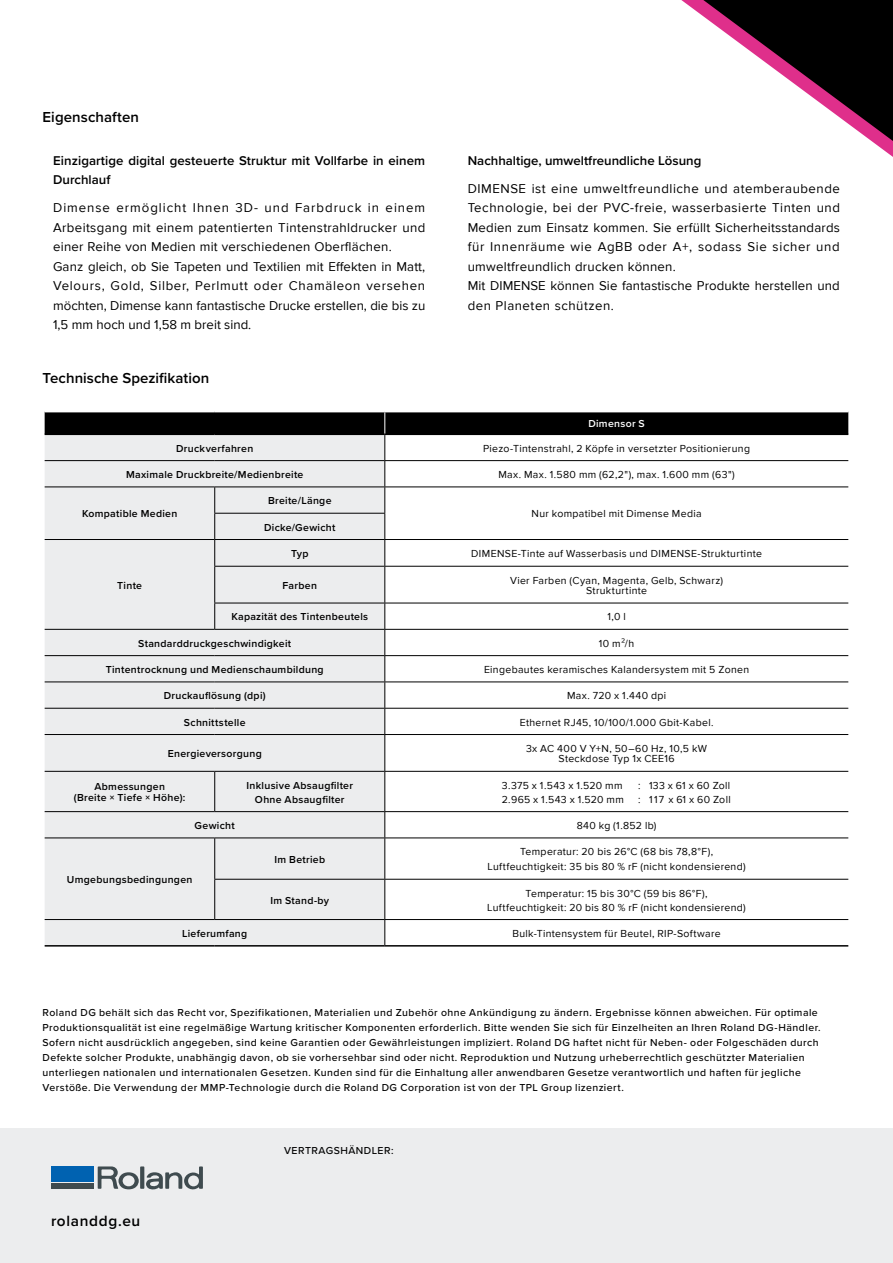
<style>
.page{position:relative;width:893px;height:1263px;background:#fff}
.page>*{position:absolute;margin:0;border:0;box-sizing:border-box;transform-origin:0 0}
.t1{font:600 15.3px "Proxima Nova";letter-spacing:.045em;color:#000}
.t2{font:600 15px "Proxima Nova";letter-spacing:.005em;color:#000}
.t3{font:13.2px/19.5px "Proxima Nova";letter-spacing:.02em;color:#000}
.t4{font:13.2px/19.5px "Proxima Nova";letter-spacing:.04em;color:#000}
.t5{font:600 13.2px/19.5px "Proxima Nova";letter-spacing:.005em;color:#000}
.t6{font:13.2px "Proxima Nova";letter-spacing:.075em;color:#000}
.t7{font:500 10.5px/15px "Proxima Nova";letter-spacing:.045em;color:#000}
.t8{font:10.5px "Proxima Nova";letter-spacing:.03em;color:#000}
.t9{font:600 10.5px/10.5px "Proxima Nova";letter-spacing:.03em;color:#000;text-align:center}
.t10{font:600 10.5px "Proxima Nova";letter-spacing:.03em;color:#fff}
</style>
<div class="page">
<div style="left:0;top:1128px;width:893px;height:135px;background:#ecedee"></div>
<svg style="left:140px;top:1166px;width:4px;height:23px"></svg>
<svg style="left:146px;top:1166px;width:57px;height:24px"></svg>
<svg style="left:98px;top:1166px;width:41px;height:23px"></svg>
<div style="left:51px;top:1183px;width:42px;height:6px;background:#3f4b4f"></div>
<div style="left:51px;top:1166px;width:42px;height:15px;background:#0062b1"></div>
<svg style="left:681px;top:0;width:212px;height:157px"></svg>
<div style="left:45px;top:566px;width:339px;height:379px;background:#ecedee"></div>
<hr style="left:214px;top:566px;width:171px;height:1px;background:#000">
<hr style="left:214px;top:567px;width:1px;height:36px;background:#000">
<hr style="left:385px;top:566px;width:463px;height:1px;background:#000">
<hr style="left:384px;top:567px;width:1px;height:36px;background:#000">
<hr style="left:214px;top:603px;width:171px;height:1px;background:#000">
<svg style="left:214px;top:603px;width:1px;height:26px"></svg>
<hr style="left:385px;top:603px;width:463px;height:1px;background:#000">
<hr style="left:45px;top:629px;width:170px;height:1px;background:#000">
<hr style="left:215px;top:629px;width:170px;height:1px;background:#000">
<hr style="left:385px;top:629px;width:463px;height:1px;background:#000">
<hr style="left:45px;top:655px;width:170px;height:1px;background:#000">
<hr style="left:215px;top:655px;width:170px;height:1px;background:#000">
<hr style="left:385px;top:655px;width:463px;height:1px;background:#000">
<hr style="left:45px;top:681px;width:170px;height:1px;background:#000">
<hr style="left:215px;top:681px;width:170px;height:1px;background:#000">
<hr style="left:385px;top:681px;width:463px;height:1px;background:#000">
<hr style="left:45px;top:708px;width:170px;height:1px;background:#000">
<hr style="left:215px;top:708px;width:170px;height:1px;background:#000">
<hr style="left:385px;top:708px;width:463px;height:1px;background:#000">
<svg style="left:384px;top:603px;width:1px;height:131px"></svg>
<hr style="left:45px;top:734px;width:170px;height:1px;background:#000">
<hr style="left:215px;top:734px;width:170px;height:1px;background:#000">
<hr style="left:385px;top:734px;width:463px;height:1px;background:#000">
<hr style="left:384px;top:735px;width:1px;height:36px;background:#000">
<hr style="left:45px;top:771px;width:170px;height:1px;background:#000">
<hr style="left:215px;top:771px;width:170px;height:1px;background:#000">
<hr style="left:214px;top:772px;width:1px;height:39px;background:#000">
<hr style="left:385px;top:771px;width:463px;height:1px;background:#000">
<hr style="left:384px;top:772px;width:1px;height:39px;background:#000">
<hr style="left:45px;top:811px;width:170px;height:1px;background:#000">
<hr style="left:215px;top:811px;width:170px;height:1px;background:#000">
<hr style="left:385px;top:811px;width:463px;height:1px;background:#000">
<svg style="left:384px;top:812px;width:1px;height:25px"></svg>
<hr style="left:45px;top:837px;width:170px;height:1px;background:#000">
<hr style="left:215px;top:837px;width:170px;height:1px;background:#000">
<hr style="left:214px;top:838px;width:1px;height:41px;background:#000">
<hr style="left:385px;top:837px;width:463px;height:1px;background:#000">
<hr style="left:384px;top:838px;width:1px;height:41px;background:#000">
<hr style="left:214px;top:879px;width:171px;height:1px;background:#000">
<hr style="left:214px;top:879px;width:1px;height:40px;background:#000">
<hr style="left:385px;top:879px;width:463px;height:1px;background:#000">
<hr style="left:384px;top:879px;width:1px;height:40px;background:#000">
<hr style="left:45px;top:919px;width:170px;height:1px;background:#000">
<hr style="left:215px;top:919px;width:170px;height:1px;background:#000">
<hr style="left:385px;top:919px;width:463px;height:1px;background:#000">
<svg style="left:384px;top:920px;width:1px;height:25px"></svg>
<hr style="left:45px;top:945px;width:170px;height:1px;background:#000">
<hr style="left:215px;top:945px;width:170px;height:1px;background:#000">
<hr style="left:385px;top:945px;width:463px;height:1px;background:#000">
<svg style="left:45px;top:412px;width:803px;height:154px"></svg>
<h2 class="t2" style="left:43px;top:106px;width:98px">Eigenschaften</h2>
<p class="t5" style="left:53px;top:150px;width:374px">Einzigartige digital gesteuerte Struktur mit Vollfarbe in einem<br>Durchlauf</p>
<p class="t3" style="left:386px;top:198px;width:41px">einem</p>
<p class="t3" style="left:236px;top:198px;width:24px">3D-</p>
<p class="t3" style="left:53px;top:198px;width:374px">Dimense<br>Arbeitsgang mit einem patentierten Tintenstrahldrucker und einer Reihe von Medien mit verschiedenen Oberflächen.<br>Ganz gleich, ob Sie Tapeten und Textilien mit Effekten in Matt, Velours, Gold, Silber, Perlmutt oder Chamäleon versehen möchten, Dimense kann fantastische Drucke erstellen, die bis zu 1,5 mm hoch und 1,58 m breit sind.</p>
<p class="t6" style="left:117px;top:200px;width:71px">ermöglicht</p>
<p class="t3" style="left:193px;top:198px;width:38px">Ihnen</p>
<p class="t3" style="left:265px;top:198px;width:26px">und</p>
<p class="t6" style="left:295px;top:200px;width:68px">Farbdruck</p>
<p class="t3" style="left:368px;top:198px;width:13px">in</p>
<h2 class="t2" style="left:43px;top:366px;width:168px">Technische Spezifikation</h2>
<p class="t9" style="left:176px;top:443px;width:79px">Druckverfahren</p>
<p class="t9" style="left:126px;top:469px;width:179px">Maximale Druckbreite/Medienbreite</p>
<p class="t9" style="left:82px;top:508px;width:97px">Kompatible Medien</p>
<p class="t9" style="left:268px;top:495px;width:65px">Breite/Länge</p>
<p class="t9" style="left:264px;top:521px;width:73px">Dicke/Gewicht</p>
<p class="t9" style="left:117px;top:579px;width:26px">Tinte</p>
<p class="t9" style="left:291px;top:548px;width:19px">Typ</p>
<p class="t9" style="left:283px;top:580px;width:36px">Farben</p>
<p class="t9" style="left:231px;top:611px;width:138px">Kapazität des Tintenbeutels</p>
<p class="t9" style="left:138px;top:637px;width:154px">Standarddruckgeschwindigkeit</p>
<p class="t9" style="left:106px;top:664px;width:219px">Tintentrocknung und Medienschaumbildung</p>
<p class="t9" style="left:164px;top:690px;width:104px">Druckauflösung (dpi)</p>
<p class="t9" style="left:184px;top:716px;width:63px">Schnittstelle</p>
<p class="t9" style="left:168px;top:748px;width:96px">Energieversorgung</p>
<p class="t5" style="left:468px;top:150px;width:235px">Nachhaltige, umweltfreundliche Lösung</p>
<p class="t4" style="left:468px;top:179px;width:374px">DIMENSE ist eine umweltfreundliche und atemberaubende Technologie, bei der PVC-freie, wasserbasierte Tinten und Medien zum Einsatz kommen. Sie erfüllt Sicherheitsstandards für Innenräume wie AgBB oder A+, sodass Sie sicher und umweltfreundlich drucken können.<br>Mit DIMENSE können Sie fantastische Produkte herstellen und den Planeten schützen.</p>
<p class="t10" style="left:588px;top:416px;width:58px">Dimensor S</p>
<p class="t8" style="left:483px;top:442px;width:268px">Piezo-Tintenstrahl, 2 Köpfe in versetzter Positionierung</p>
<p class="t8" style="left:498px;top:468px;width:238px">Max. Max. 1.580 mm (62,2"), max. 1.600 mm )63 ("</p>
<p class="t8" style="left:532px;top:508px;width:172px">Nur kompatibel mit Dimense Media</p>
<p class="t8" style="left:471px;top:547px;width:292px">DIMENSE-Tinte auf Wasserbasis und DIMENSE-Strukturtinte</p>
<p class="t8" style="left:510px;top:574px;width:214px">Vier Farben (Cyan, Magenta, Gelb, Schwarz(</p>
<p class="t8" style="left:586px;top:584px;width:62px">Strukturtinte</p>
<p class="t8" style="left:607px;top:611px;width:20px">1,0 l</p>
<p class="t8" style="left:599px;top:637px;width:37px">10 m²/h</p>
<p class="t8" style="left:484px;top:663px;width:267px">Eingebautes keramisches Kalandersystem mit 5 Zonen</p>
<p class="t8" style="left:567px;top:690px;width:101px">Max. 720 x 1.440 dpi</p>
<p class="t8" style="left:520px;top:716px;width:195px">Ethernet RJ45, 10/100/1.000 Gbit-Kabel.</p>
<p class="t8" style="left:526px;top:742px;width:183px">x3 AC 400 V N+Y , 50–60 Hz, 10,5 kW</p>
<p class="t8" style="left:559px;top:753px;width:117px">Steckdose Typ x1 CEE16</p>
<p class="t9" style="left:74px;top:781px;width:113px">Abmessungen<br>(Breite × Tiefe × Höhe :(</p>
<p class="t9" style="left:247px;top:778px;width:108px;line-height:14px">Inklusive Absaugfilter<br>Ohne Absaugfilter</p>
<p class="t8" style="left:649px;top:779px;width:83px">133 x 61 x 60 Zoll</p>
<p class="t8" style="left:502px;top:779px;width:122px">3.375 x 1.543 x 1.520 mm</p>
<p class="t8" style="left:638px;top:779px;width:4px">:</p>
<p class="t8" style="left:502px;top:793px;width:124px">2.965 x 1.543 x 1.520 mm</p>
<p class="t8" style="left:577px;top:819px;width:81px">840 kg (1.852 lb(</p>
<p class="t8" style="left:649px;top:793px;width:83px">117 x 61 x 60 Zoll</p>
<p class="t8" style="left:638px;top:793px;width:4px">:</p>
<p class="t9" style="left:195px;top:820px;width:42px">Gewicht</p>
<p class="t9" style="left:67px;top:874px;width:127px">Umgebungsbedingungen</p>
<p class="t9" style="left:182px;top:928px;width:67px">Lieferumfang</p>
<p class="t9" style="left:274px;top:854px;width:52px">Im Betrieb</p>
<p class="t9" style="left:270px;top:894px;width:60px">Im Stand-by</p>
<p class="t8" style="left:520px;top:846px;width:195px">Temperatur: 20 bis 26°C (68 bis 78,8°F ,(</p>
<p class="t8" style="left:487px;top:861px;width:260px">Luftfeuchtigkeit: 35 bis 80 % rF (nicht kondensierend(</p>
<p class="t8" style="left:526px;top:887px;width:183px">Temperatur: 15 bis 30°C (59 bis 86°F ,(</p>
<p class="t8" style="left:487px;top:901px;width:260px">Luftfeuchtigkeit: 20 bis 80 % rF (nicht kondensierend(</p>
<p class="t8" style="left:512px;top:927px;width:210px">Bulk-Tintensystem für Beutel, RIP-Software</p>
<p class="t7" style="left:43px;top:1005px;width:780px">Roland DG behält sich das Recht vor, Spezifikationen, Materialien und Zubehör ohne Ankündigung zu ändern. Ergebnisse können abweichen. Für optimale Produktionsqualität ist eine regelmäßige Wartung kritischer Komponenten erforderlich. Bitte wenden Sie sich für Einzelheiten an Ihren Roland DG-Händler.<br>Sofern nicht ausdrücklich angegeben, sind keine Garantien oder Gewährleistungen impliziert. Roland DG haftet nicht für Neben- oder Folgeschäden durch Defekte solcher Produkte, unabhängig davon, ob sie vorhersehbar sind oder nicht. Reproduktion und Nutzung urheberrechtlich geschützter Materialien unterliegen nationalen und internationalen Gesetzen. Kunden sind für die Einhaltung aller anwendbaren Gesetze verantwortlich und haften für jegliche Verstöße. Die Verwendung der MMP-Technologie durch die Roland DG Corporation ist von der TPL Group lizenziert.</p>
<h1 class="t1" style="left:51px;top:1210px;width:91px">rolanddg.eu</h1>
<p class="t7" style="left:284px;top:1143px;width:111px">VERTRAGSHÄNDLER:</p>
</div>
